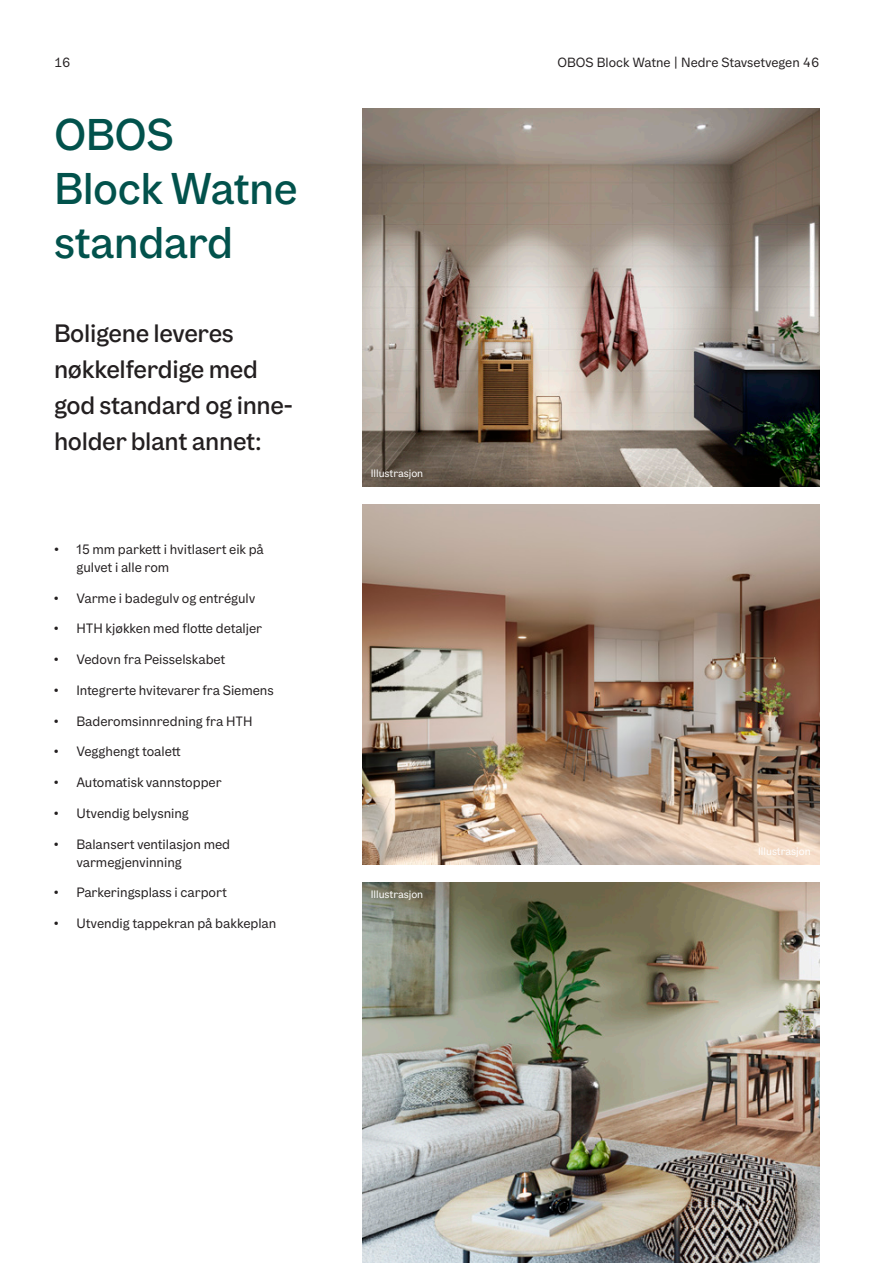
<style>
.page{position:relative;width:893px;height:1263px;background:#fff}
.page>*{position:absolute;margin:0;border:0;box-sizing:border-box;transform-origin:0 0}
.t1{font:500 45px/54px "OBOS Text";letter-spacing:-.01em;color:#02524c}
.t2{font:500 25.5px/36px "OBOS Text";letter-spacing:-.01em;color:#231f20}
.t3{font:13.65px/18px "OBOS Text";color:#231f20}
.t4{font:13.5px "OBOS Text";color:#231f20}
.t5{font:10.8px "OBOS Text";color:#fff}
</style>
<div class="page">
<img style="left:362px;top:108px;width:457px;height:378px">
<img style="left:362px;top:504px;width:457px;height:360px">
<img style="left:362px;top:882px;width:457px;height:381px">
<p class="t4" style="left:54px;top:54px;width:18px">16</p>
<p class="t4" style="left:557px;top:54px;width:263px">OBOS Block Watne | Nedre Stavsetvegen 46</p>
<h1 class="t1" style="left:54px;top:108px;width:245px">OBOS<br>Block Watne standard</h1>
<h2 class="t2" style="left:54px;top:315px;width:240px">Boligene leveres nøkkelferdige med god standard og inne&shy;holder blant annet:</h2>
<p class="t3" style="left:76px;top:540px;width:189px;text-indent:-22px">• 15 mm parkett i hvitlasert eik på gulvet i alle rom</p>
<p class="t3" style="left:54px;top:589px;width:203px">• Varme i badegulv og entrégulv</p>
<p class="t3" style="left:54px;top:620px;width:210px">• HTH kjøkken med flotte detaljer</p>
<p class="t3" style="left:54px;top:650px;width:173px">• Vedovn fra Peisselskabet</p>
<p class="t3" style="left:54px;top:681px;width:221px">• Integrerte hvitevarer fra Siemens</p>
<p class="t3" style="left:54px;top:712px;width:200px">• Baderomsinnredning fra HTH</p>
<p class="t3" style="left:54px;top:743px;width:128px">• Vegghengt toalett</p>
<p class="t3" style="left:54px;top:773px;width:169px">• Automatisk vannstopper</p>
<p class="t3" style="left:54px;top:804px;width:137px">• Utvendig belysning</p>
<p class="t3" style="left:76px;top:835px;width:155px;text-indent:-22px">• Balansert ventilasjon med varmegjenvinning</p>
<p class="t3" style="left:54px;top:884px;width:174px">• Parkeringsplass i carport</p>
<p class="t3" style="left:54px;top:914px;width:224px">• Utvendig tappekran på bakkeplan</p>
<p class="t5" style="left:371px;top:466px;width:54px">Illustrasjon</p>
<p class="t5" style="left:371px;top:888px;width:54px">Illustrasjon</p>
<p class="t5" style="left:758px;top:844px;width:54px">Illustrasjon</p>
</div>
